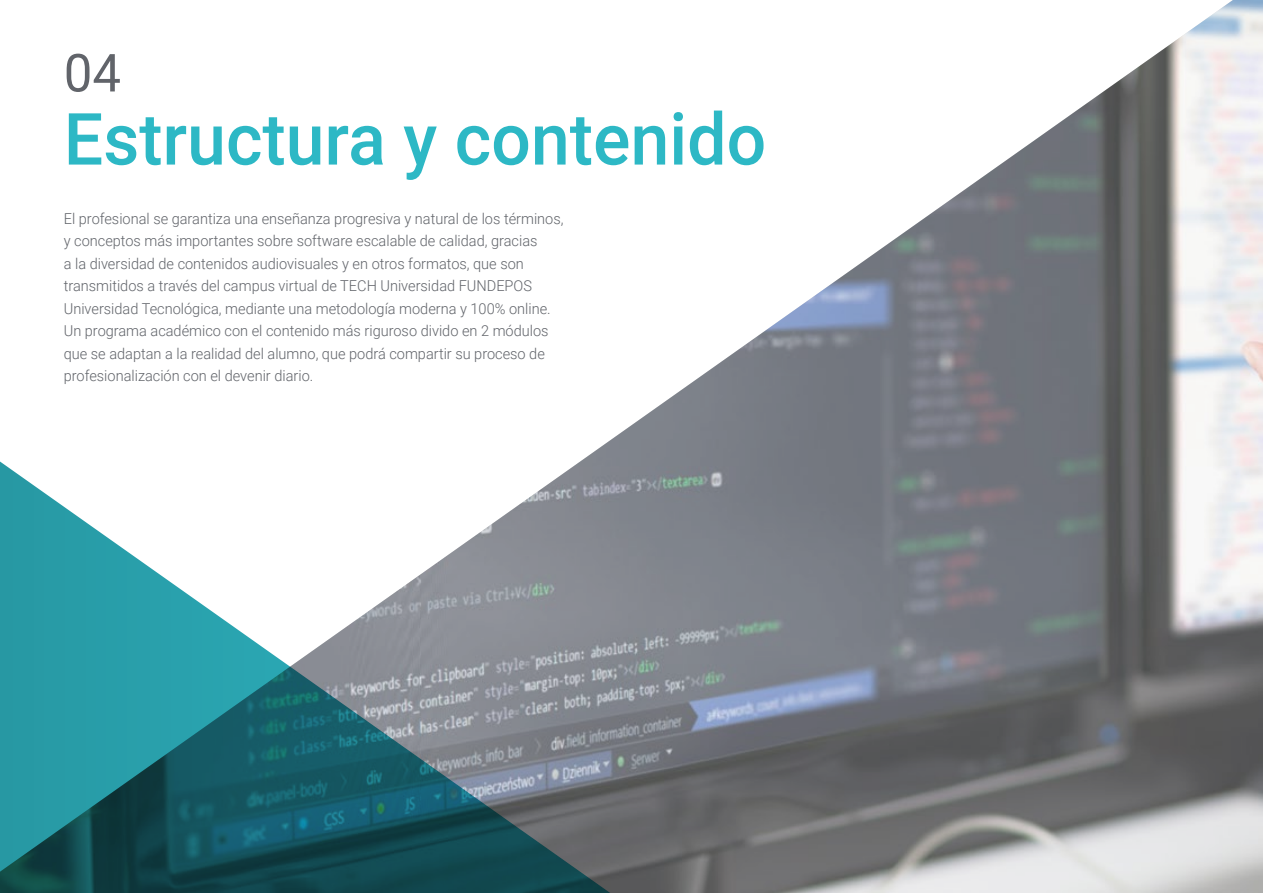
<style>
.page{position:relative;width:1263px;height:893px;background:#fff}
.page>*{position:absolute;margin:0;border:0;box-sizing:border-box;transform-origin:0 0}
.t1{font:500 72px "Roboto";color:#2db8c5}
.t2{font:52.5px "Roboto";color:#61646a}
.t3{font:300 15px/22.5px "Roboto";color:#61646a}
</style>
<div class="page">
<img style="left:602px;top:0;width:661px;height:893px">
<svg style="left:0;top:446px;width:640px;height:447px"></svg>
<h2 class="t2" style="left:64px;top:36px;width:59px">04</h2>
<h1 class="t1" style="left:64px;top:89px;width:704px">Estructura y contenido</h1>
<p class="t3" style="left:64px;top:207px;width:501px">El profesional se garantiza una enseñanza progresiva y natural de los términos, y conceptos más importantes sobre software escalable de calidad, gracias<br>a la diversidad de contenidos audiovisuales y en otros formatos, que son transmitidos a través del campus virtual de TECH Universidad FUNDEPOS Universidad Tecnológica, mediante una metodología moderna y 100% online.<br>Un programa académico con el contenido más riguroso divido en 2 módulos que se adaptan a la realidad del alumno, que podrá compartir su proceso de profesionalización con el devenir diario.</p>
</div>
